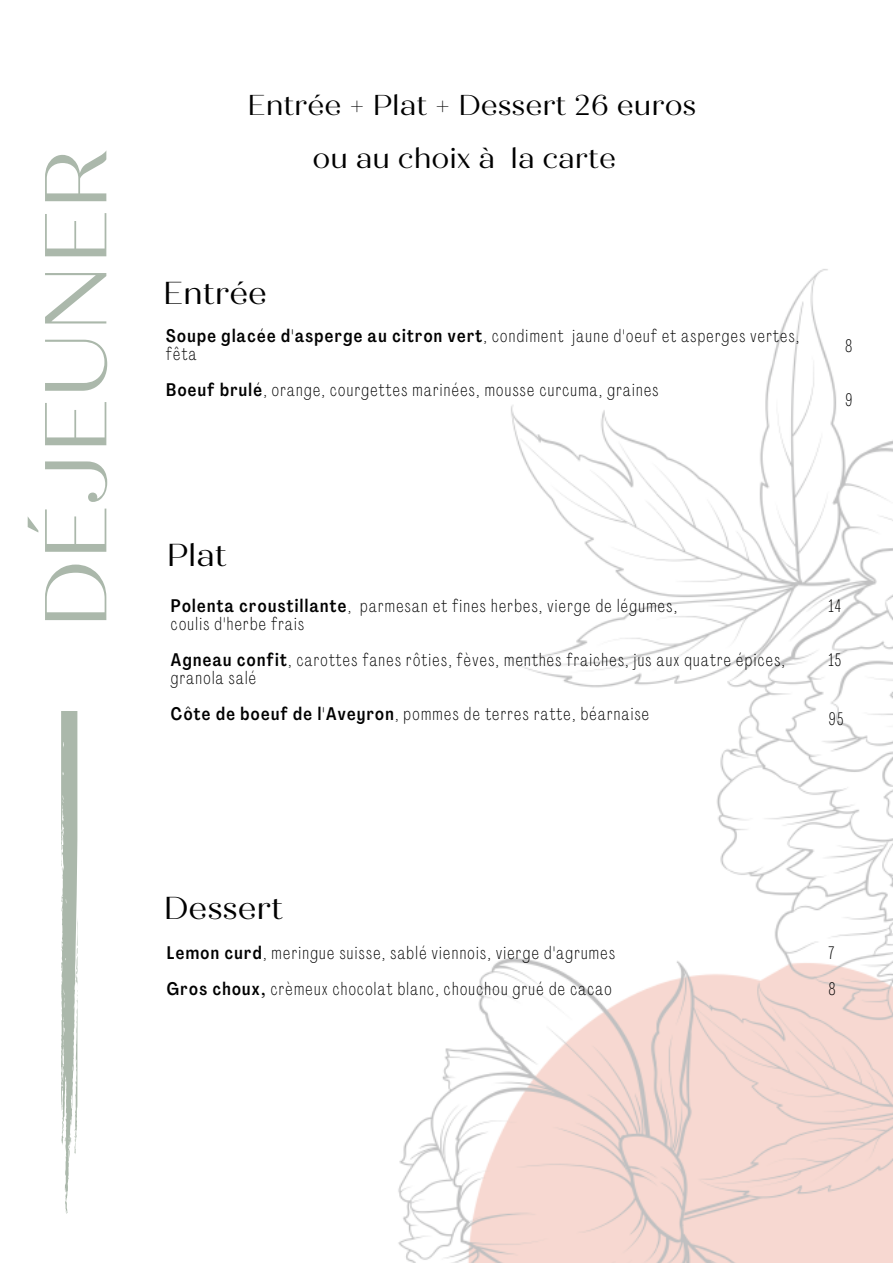
<style>
.page{position:relative;width:893px;height:1264px;background:#fff}
.page>*{position:absolute;margin:0;border:0;box-sizing:border-box;transform-origin:0 0}
.t1{font:87.6px "Quiche Display";color:#abb8ab}
.t2{font:31.65px "Quiche Display";color:#000}
.t3{font:28.65px "Quiche Display";color:#000}
.t4{font:100 18px/18px "Agrandir Tight";letter-spacing:.075em;color:#000}
.s1{font-weight:500}
</style>
<div class="page">
<svg style="left:61px;top:711px;width:17px;height:502px"></svg>
<img style="left:398px;top:269px;width:494px;height:993px">
<p class="t1" style="left:24px;top:628px;width:480px;rotate:-90deg">DÉJEUNER</p>
<p class="t3" style="left:247px;top:87px;width:450px">Entrée + Plat + Dessert 26 euros</p>
<p class="t3" style="left:312px;top:140px;width:305px">ou au choix à la carte</p>
<p class="t2" style="left:163px;top:273px;width:105px">Entrée</p>
<p class="t4" style="left:166px;top:329px;width:634px"><span class="s1">Soupe glacée d'asperge au citron vert</span>, condiment jaune d'oeuf et asperges vertes, fêta</p>
<p class="t4" style="left:166px;top:383px;width:493px"><span class="s1">Boeuf brulé</span>, orange, courgettes marinées, mousse curcuma, graines</p>
<p class="t4" style="left:845px;top:338px;width:9px">8</p>
<p class="t4" style="left:845px;top:392px;width:9px">9</p>
<p class="t2" style="left:167px;top:536px;width:62px">Plat</p>
<p class="t4" style="left:171px;top:598px;width:507px"><span class="s1">Polenta croustillante</span>, parmesan et fines herbes, vierge de légumes,</p>
<p class="t4" style="left:171px;top:616px;width:134px">coulis d'herbe frais</p>
<p class="t4" style="left:171px;top:652px;width:615px"><span class="s1">Agneau confit</span>, carottes fanes rôties, fèves, menthes fraiches, jus aux quatre épices, granola salé</p>
<p class="t4" style="left:171px;top:706px;width:479px"><span class="s1">Côte de boeuf de l'Aveyron</span>, pommes de terres ratte, béarnaise</p>
<p class="t4" style="left:828px;top:598px;width:14px">14</p>
<p class="t4" style="left:828px;top:652px;width:15px">15</p>
<p class="t4" style="left:828px;top:711px;width:17px">95</p>
<p class="t2" style="left:164px;top:888px;width:121px">Dessert</p>
<p class="t4" style="left:167px;top:945px;width:449px"><span class="s1">Lemon curd</span>, meringue suisse, sablé viennois, vierge d'agrumes</p>
<p class="t4" style="left:167px;top:981px;width:446px"><span class="s1">Gros choux,</span> crèmeux chocolat blanc, chouchou grué de cacao</p>
<p class="t4" style="left:828px;top:945px;width:7px">7</p>
<p class="t4" style="left:828px;top:981px;width:9px">8</p>
</div>
